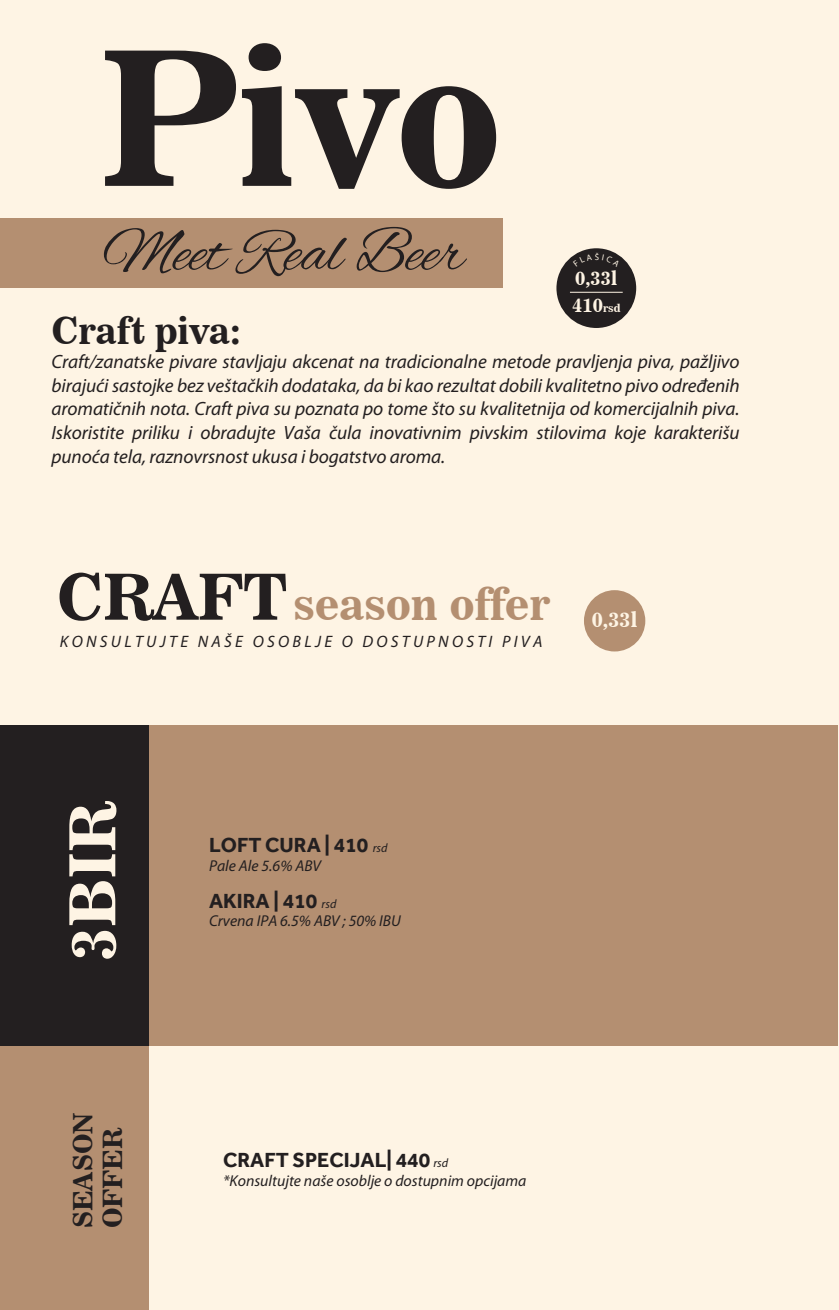
<style>
.page{position:relative;width:839px;height:1310px;background:#fff}
.page>*{position:absolute;margin:0;border:0;box-sizing:border-box;transform-origin:0 0}
.t1{font:185.5px "News 706 BT Bold C";color:#231f20}
.t2{font:63px "Alex Brush";color:#231f20}
.t3{font:63px "News 706 BT Bold C";color:#fef4e4}
.t4{font:43.75px "News 706 BT Bold C";color:#b48f71}
.t5{font:36.75px "News 706 BT Bold C";color:#231f20}
.t6{font:26.25px/29.8px "News 706 BT Bold C";color:#231f20}
.t7{font:700 21px "Effra";color:#231f20}
.t8{font:21px "News 706 BT Bold C";color:#fef4e4}
.t9{font:19.43px "News 706 BT Bold C";color:#fef4e4}
.t10{font:italic 19.25px/23.6px "Myriad Pro";letter-spacing:-.005em;color:#231f20;text-align:justify}
.t11{font:italic 16.62px "Myriad Pro";letter-spacing:.2em;color:#231f20}
.t12{font:italic 15.75px "Myriad Pro";color:#231f20}
.s1{font-size:10.85px}
.s2{font-size:63px;color:#231f20}
.s3{font-family:"Myriad Pro";font-weight:400;font-style:italic;font-size:12.25px}
</style>
<div class="page">
<div style="left:0;top:0;width:838px;height:1310px;background:#fef4e4"></div>
<div style="left:0;top:219px;width:502px;height:69px;background:#b48f71"></div>
<div style="left:556px;top:248px;width:80px;height:80px;background:#231f20;border-radius:50%"></div>
<div style="left:0;top:725px;width:837px;height:320px;background:#b48f71"></div>
<div style="left:0;top:1034px;width:149px;height:276px;background:#b48f71"></div>
<div style="left:584px;top:590px;width:61px;height:61px;background:#b48f71;border-radius:50%"></div>
<div style="left:0;top:725px;width:149px;height:320px;background:#231f20"></div>
<svg style="left:573px;top:252px;width:47px;height:4px"></svg>
<h1 class="t1" style="left:99px;top:8px;width:403px">Pivo</h1>
<h2 class="t2" style="left:103px;top:208px;width:363px">Meet Real Beer</h2>
<p class="t9" style="left:575px;top:267px;width:44px">0,33l</p>
<p class="t9" style="left:572px;top:293px;width:50px">410<span class="s1">rsd</span></p>
<h3 class="t5" style="left:52px;top:309px;width:190px">Craft piva:</h3>
<p class="t10" style="left:52px;top:350px;width:689px">Craft/zanatske pivare stavljaju akcenat na tradicionalne metode pravljenja piva, pažljivo birajući sastojke bez veštačkih dodataka, da bi kao rezultat dobili kvalitetno pivo određenih aromatičnih nota. Craft piva su poznata po tome što su kvalitetnija od komercijalnih piva.<br>Iskoristite priliku i obradujte Vaša čula inovativnim pivskim stilovima koje karakterišu punoća tela, raznovrsnost ukusa i bogatstvo aroma.</p>
<h3 class="t4" style="left:57px;top:577px;width:494px"><span class="s2">CRAFT</span>season offer</h3>
<p class="t11" style="left:60px;top:633px;width:484px">KONSULTUJTE NAŠE OSOBLJE O DOSTUPNOSTI PIVA</p>
<p class="t8" style="left:591px;top:607px;width:47px">0,33l</p>
<h2 class="t3" style="left:55px;top:960px;width:161px;rotate:-90deg">3BIR</h2>
<p class="t7" style="left:209px;top:832px;width:180px">LOFT CURA | 410 <span class="s3">rsd</span></p>
<p class="t12" style="left:209px;top:857px;width:113px">Pale Ale 5.6% ABV</p>
<p class="t7" style="left:209px;top:888px;width:129px">AKIRA | 410 <span class="s3">rsd</span></p>
<p class="t12" style="left:209px;top:912px;width:193px">Crvena IPA 6.5% ABV ; 50% IBU</p>
<h3 class="t6" style="left:68px;top:1228px;width:117px;rotate:-90deg">SEASON<br>OFFER</h3>
<p class="t7" style="left:223px;top:1148px;width:226px">CRAFT SPECIJAL| 440 <span class="s3">rsd</span></p>
<p class="t12" style="left:223px;top:1172px;width:305px">*Konsultujte naše osoblje o dostupnim opcijama</p>
</div>
